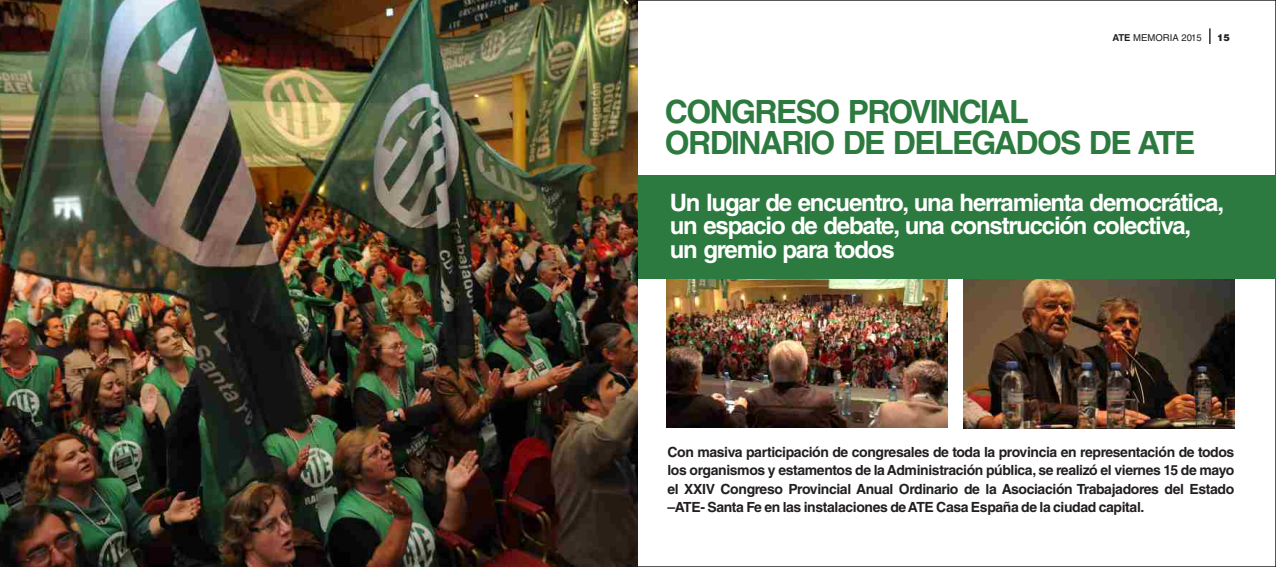
<style>
.page{position:relative;width:1276px;height:567px;background:#fff}
.page>*{position:absolute;margin:0;border:0;box-sizing:border-box;transform-origin:0 0}
.t1{font:700 32px/31.2px "Helvetica LT Std";letter-spacing:-.05em;color:#2c7a3f}
.t2{font:700 24px/23.4px "Helvetica LT Std";letter-spacing:-.05em;color:#fff}
.t3{font:700 14px/18.4px "Helvetica LT Std";letter-spacing:-.025em;color:#231f20;text-align:justify}
.t4{font:9.5px "Helvetica LT Std";color:#231f20}
.t5{font:900 9.5px "Helvetica LT Std";color:#231f20}
.s1{font-weight:700}
</style>
<div class="page">
<img style="left:963px;top:278px;width:271px;height:150px">
<img style="left:666px;top:278px;width:281px;height:149px">
<div style="left:638px;top:175px;width:638px;height:103px;background:#2c7a3f"></div>
<svg style="left:1209px;top:28px;width:1px;height:16px"></svg>
<img style="left:0;top:0;width:638px;height:567px">
<p class="t4" style="left:1112px;top:34px;width:91px"><span class="s1">ATE</span> MEMORIA 2015</p>
<p class="t5" style="left:1217px;top:34px;width:14px">15</p>
<h1 class="t1" style="left:665px;top:100px;width:532px">CONGRESO PROVINCIAL<br>ORDINARIO DE DELEGADOS DE ATE</h1>
<h2 class="t2" style="left:670px;top:194px;width:556px">Un lugar de encuentro, una herramienta democrática, un espacio de debate, una construcción colectiva, un gremio para todos</h2>
<p class="t3" style="left:667px;top:445px;width:568px">Con masiva participación de congresales de toda la provincia en representación de todos los organismos y estamentos de la Administración pública, se realizó el viernes 15 de mayo el XXIV Congreso Provincial Anual Ordinario de la Asociación Trabajadores del Estado –ATE- Santa Fe en las instalaciones de ATE Casa España de la ciudad capital.</p>
</div>
